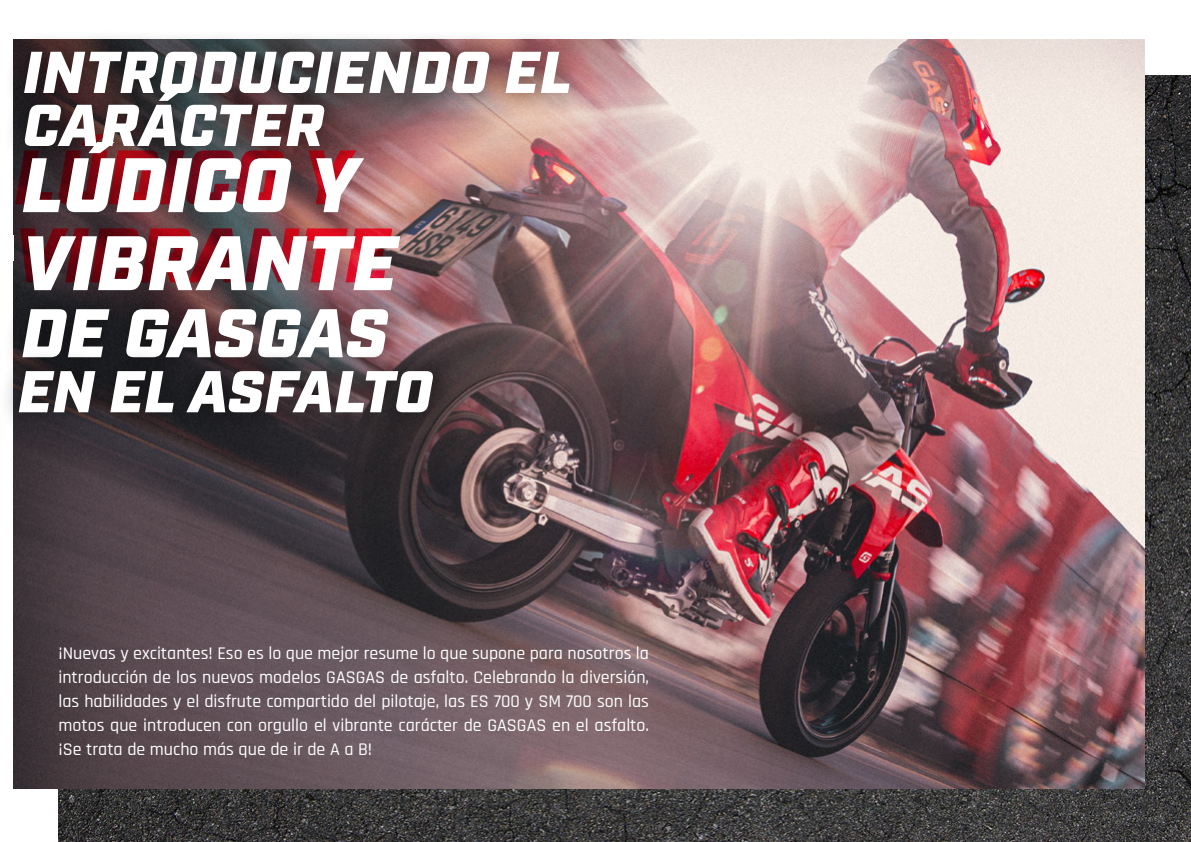
<style>
.page{position:relative;width:1191px;height:842px;background:#fff}
.page>*{position:absolute;margin:0;border:0;box-sizing:border-box;transform-origin:0 0}
.t1{font:italic 900 77px/78px "Industry";letter-spacing:.02em;color:#fff}
.t2{font:italic 900 68.6px "Industry";color:#fff}
.t3{font:italic 900 58.9px/53px "Industry";letter-spacing:.02em;color:#fff}
.t4{font:italic 900 58.8px "Industry";letter-spacing:.005em;color:#fff}
.t5{font:500 18px/24px "Rajdhani";color:#fff;text-align:justify}
</style>
<div class="page">
<img style="left:58px;top:75px;width:1133px;height:767px">
<img style="left:14px;top:40px;width:1130px;height:748px">
<div style="left:3px;top:28px;width:588px;height:142px;background:#000;opacity:.5"></div>
<div style="left:1px;top:285px;width:409px;height:95px;background:#000;opacity:.5"></div>
<div style="left:0;top:347px;width:454px;height:90px;background:#000;opacity:.5"></div>
<h3 class="t3" style="left:23px;top:49px;width:550px">INTRODUCIENDO EL<br>CARÁCTER</h3>
<h1 class="t1" style="left:22px;top:151px;width:377px">LÚDICO Y<br>VIBRANTE</h1>
<h2 class="t2" style="left:22px;top:292px;width:368px">DE GASGAS</h2>
<h3 class="t4" style="left:18px;top:356px;width:416px">EN EL ASFALTO</h3>
<p class="t5" style="left:58px;top:641px;width:592px">¡Nuevas y excitantes! Eso es lo que mejor resume lo que supone para nosotros la introducción de los nuevos modelos GASGAS de asfalto. Celebrando la diversión, las habilidades y el disfrute compartido del pilotaje, las ES 700 y SM 700 son las motos que introducen con orgullo el vibrante carácter de GASGAS en el asfalto. ¡Se trata de mucho más que de ir de A a B!</p>
</div>
